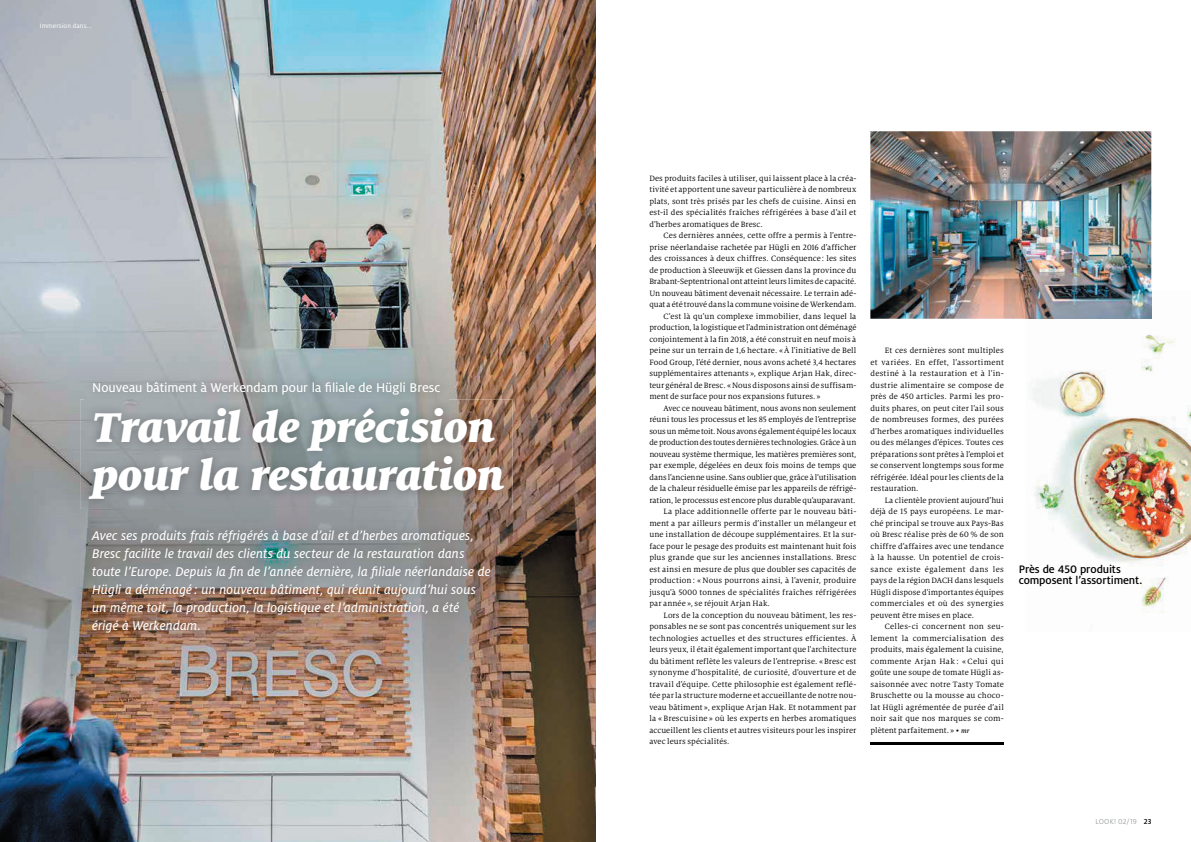
<style>
.page{position:relative;width:1191px;height:842px;background:#fff}
.page>*{position:absolute;margin:0;border:0;box-sizing:border-box;transform-origin:0 0}
.t1{font:italic 900 46px/48px "Milo Serif Pro";letter-spacing:-.005em;color:#fff}
.t2{font:14px/18px "Milo Pro Text Ita";letter-spacing:.005em;color:#fff}
.t3{font:14px "Milo Pro Text";letter-spacing:-.005em;color:#fff}
.t4{font:500 12px/11.5px "Milo Pro";letter-spacing:-.005em;color:#000}
.t5{font:8.5px/11.5px "Milo Serif Pro";letter-spacing:.005em;color:#000;text-align:justify}
.t6{font:8.5px "Milo Serif Pro";letter-spacing:-.015em;color:#000}
.t7{font:300 8px "Milo Pro";letter-spacing:.005em;color:#818588}
.t8{font:7px "Milo Pro";letter-spacing:.02em;color:#fff}
.s1{font-weight:500;font-style:italic;font-size:7px}
.s2{font-weight:500;color:#000}
</style>
<div class="page">
<img style="left:0;top:0;width:595px;height:842px">
<img style="left:84px;top:373px;width:364px;height:26px">
<img style="left:80px;top:399px;width:432px;height:110px">
<img style="left:83px;top:521px;width:416px;height:120px">
<img style="left:595px;top:0;width:1px;height:842px">
<img style="left:870px;top:131px;width:281px;height:188px">
<img style="left:1033px;top:290px;width:158px;height:323px">
<img style="left:1025px;top:290px;width:126px;height:29px">
<hr style="left:870px;top:742px;width:133px;height:2px;background:#000">
<p class="t8" style="left:40px;top:22px;width:54px">Immersion dans...</p>
<h2 class="t3" style="left:92px;top:380px;width:350px">Nouveau bâtiment à Werkendam pour la filiale de Hügli Bresc</h2>
<h1 class="t1" style="left:92px;top:403px;width:413px">Travail de précision pour la restauration</h1>
<p class="t2" style="left:92px;top:526px;width:400px">Avec ses produits frais réfrigérés à base d’ail et d’herbes aromatiques, Bresc facilite le travail des clients du secteur de la restauration dans toute l’Europe. Depuis la fin de l’année dernière, la filiale néerlandaise de Hügli a déménagé : un nouveau bâtiment, qui réunit aujourd’hui sous un même toit, la production, la logistique et l’administration, a été<br>érigé à Werkendam.</p>
<p class="t5" style="left:649px;top:172px;width:208px">Des produits faciles à utiliser, qui laissent place à la créa&shy;tivité et apportent une saveur particulière à de nombreux plats, sont très prisés par les chefs de cuisine. Ainsi en est-il des spécialités fraîches réfrigérées à base d’ail et d’herbes aromatiques de Bresc.</p>
<p class="t5" style="left:663px;top:230px;width:194px">Ces dernières années, cette offre a permis à l’entre-</p>
<p class="t5" style="left:649px;top:241px;width:208px">prise néerlandaise rachetée par Hügli en 2016 d’afficher</p>
<p class="t5" style="left:649px;top:253px;width:208px">des croissances à deux chiffres. Conséquence : les sites</p>
<p class="t5" style="left:649px;top:264px;width:208px">de production à Sleeuwijk et Giessen dans la province du</p>
<p class="t5" style="left:649px;top:276px;width:208px">Brabant-Septentrional ont atteint leurs limites de capacité.</p>
<p class="t5" style="left:649px;top:287px;width:208px">Un nouveau bâtiment devenait nécessaire. Le terrain adé-</p>
<p class="t5" style="left:649px;top:299px;width:208px">quat a été trouvé dans la commune voisine de Werkendam.</p>
<p class="t5" style="left:663px;top:310px;width:194px">C’est là qu’un complexe immobilier, dans lequel la</p>
<p class="t5" style="left:649px;top:322px;width:208px">production, la logistique et l’administration ont déménagé</p>
<p class="t5" style="left:649px;top:333px;width:208px">conjointement à la fin 2018, a été construit en neuf mois à</p>
<p class="t5" style="left:649px;top:345px;width:208px">peine sur un terrain de 1,6 hectare. «À l’initiative de Bell</p>
<p class="t5" style="left:649px;top:356px;width:208px">Food Group, l’été dernier, nous avons acheté 3,4 hectares</p>
<p class="t5" style="left:649px;top:368px;width:208px">supplémentaires attenants », explique Arjan Hak, direc-</p>
<p class="t5" style="left:649px;top:379px;width:208px">teur général de Bresc. «Nous disposons ainsi de suffisam-</p>
<p class="t5" style="left:649px;top:391px;width:173px">ment de surface pour nos expansions futures. »</p>
<p class="t6" style="left:663px;top:403px;width:194px">Avec ce nouveau bâtiment, nous avons non seulement</p>
<p class="t5" style="left:649px;top:414px;width:208px">réuni tous les processus et les 85 employés de l’entreprise</p>
<p class="t6" style="left:649px;top:426px;width:208px">sous un même toit. Nous avons également équipé les locaux</p>
<p class="t5" style="left:649px;top:437px;width:208px">de production des toutes dernières technologies. Grâce à un</p>
<p class="t5" style="left:649px;top:448px;width:208px">nouveau système thermique, les matières premières sont,</p>
<p class="t5" style="left:649px;top:460px;width:208px">par exemple, dégelées en deux fois moins de temps que</p>
<p class="t5" style="left:649px;top:471px;width:208px">dans l’ancienne usine. Sans oublier que, grâce à l’utilisation</p>
<p class="t5" style="left:649px;top:483px;width:208px">de la chaleur résiduelle émise par les appareils de réfrigé-</p>
<p class="t5" style="left:649px;top:494px;width:207px">ration, le processus est encore plus durable qu’auparavant.</p>
<p class="t5" style="left:663px;top:506px;width:194px">La place additionnelle offerte par le nouveau bâti-</p>
<p class="t5" style="left:649px;top:517px;width:208px">ment a par ailleurs permis d’installer un mélangeur et</p>
<p class="t5" style="left:649px;top:529px;width:208px">une installation de découpe supplémentaires. Et la sur-</p>
<p class="t5" style="left:649px;top:540px;width:208px">face pour le pesage des produits est maintenant huit fois</p>
<p class="t5" style="left:649px;top:552px;width:208px">plus grande que sur les anciennes installations. Bresc</p>
<p class="t5" style="left:649px;top:563px;width:208px">est ainsi en mesure de plus que doubler ses capacités de</p>
<p class="t5" style="left:649px;top:575px;width:208px">production: « Nous pourrons ainsi, à l’avenir, produire</p>
<p class="t5" style="left:649px;top:586px;width:208px">jusqu’à 5000 tonnes de spécialités fraîches réfrigérées</p>
<p class="t5" style="left:649px;top:598px;width:122px">par année », se réjouit Arjan Hak.</p>
<p class="t5" style="left:663px;top:609px;width:194px">Lors de la conception du nouveau bâtiment, les res-</p>
<p class="t5" style="left:649px;top:621px;width:208px">ponsables ne se sont pas concentrés uniquement sur les</p>
<p class="t5" style="left:649px;top:632px;width:208px">technologies actuelles et des structures efficientes. À</p>
<p class="t5" style="left:649px;top:644px;width:208px">leurs yeux, il était également important que l’architecture</p>
<p class="t5" style="left:649px;top:655px;width:208px">du bâtiment reflète les valeurs de l’entreprise. «Bresc est</p>
<p class="t5" style="left:649px;top:667px;width:208px">synonyme d’hospitalité, de curiosité, d’ouverture et de</p>
<p class="t5" style="left:649px;top:678px;width:208px">travail d’équipe. Cette philosophie est également reflé-</p>
<p class="t5" style="left:649px;top:690px;width:208px">tée par la structure moderne et accueillante de notre nou-</p>
<p class="t5" style="left:649px;top:701px;width:208px">veau bâtiment », explique Arjan Hak. Et notamment par</p>
<p class="t5" style="left:649px;top:713px;width:208px">la « Brescuisine » où les experts en herbes aromatiques</p>
<p class="t5" style="left:649px;top:724px;width:208px">accueillent les clients et autres visiteurs pour les inspirer</p>
<p class="t5" style="left:649px;top:736px;width:82px">avec leurs spécialités.</p>
<p class="t5" style="left:870px;top:345px;width:135px;text-indent:14px">Et ces dernières sont multiples et variées. En effet, l’assortiment destiné à la restauration et à l’in&shy;dustrie alimentaire se compose de près de 450 articles. Parmi les pro&shy;duits phares, on peut citer l’ail sous de nombreuses formes, des purées d’herbes aromatiques individuelles ou des mélanges d’épices. Toutes ces préparations sont prêtes à l’emploi et se conservent longtemps sous forme réfrigérée. Idéal pour les clients de la restauration.</p>
<p class="t5" style="left:870px;top:494px;width:135px;text-indent:14px">La clientèle provient aujourd’hui déjà de 15 pays européens. Le mar&shy;ché principal se trouve aux Pays-Bas où Bresc réalise près de 60 % de son chiffre d’affaires avec une tendance à la hausse. Un potentiel de crois&shy;sance existe également dans les pays de la région DACH dans lesquels Hügli dispose d’importantes équipes commerciales et où des synergies peuvent être mises en place.</p>
<p class="t5" style="left:870px;top:621px;width:135px;text-indent:14px">Celles-ci concernent non seu&shy;lement la commercialisation des produits, mais également la cuisine, commente Arjan Hak : « Celui qui goûte une soupe de tomate Hügli as&shy;saisonnée avec notre Tasty Tomate Bruschette ou la mousse au choco&shy;lat Hügli agrémentée de purée d’ail noir sait que nos marques se com&shy;plètent parfaitement. » • <span class="s1">mr</span></p>
<h3 class="t4" style="left:1018px;top:563px;width:125px">Près de 450 produits composent l’assortiment.</h3>
<p class="t7" style="left:1095px;top:817px;width:57px">LOOK! 02/19 <span class="s2">23</span></p>
</div>
